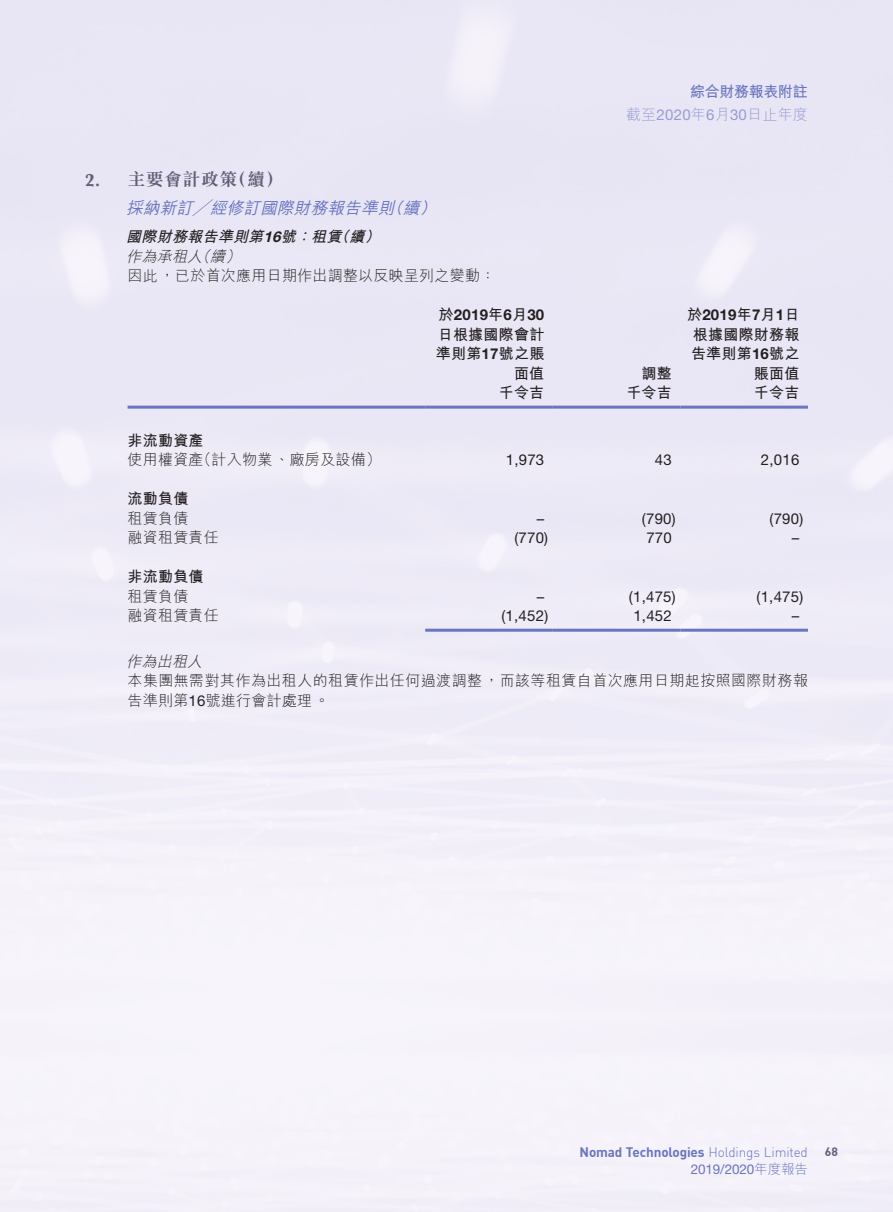
<style>
.page{position:relative;width:893px;height:1212px;background:#fff}
.page>*{position:absolute;margin:0;border:0;box-sizing:border-box;transform-origin:0 0}
.t1{font:700 18px "M Sung HK";letter-spacing:.02em;color:#615f78}
.t2{font:italic 500 16.5px "M Hei HK";color:#6975c0}
.t3{font:300 15px/19.5px "M Hei HK";letter-spacing:.015em;color:#231f20}
.t4{font:700 15px/19.5px "M Hei HK";letter-spacing:.015em;color:#231f20;text-align:right}
.t5{font:15px "Helvetica Neue LT Std";letter-spacing:.015em;color:#231f20}
.t6{font:italic 700 15px/19.5px "M Hei HK";color:#231f20}
.t7{font:700 15px/22.4px "M Hei HK";letter-spacing:-.02em;color:#6975c0;text-align:right}
.t8{font:700 15px "Helvetica Neue LT Std";letter-spacing:.015em;color:#231f20}
.t9{font:italic 300 15px "M Hei HK";color:#231f20}
.t10{font:700 13.5px "DIN";letter-spacing:-.01em;color:#6975c0}
.t11{font:13.5px "Helvetica Neue LT Std";letter-spacing:-.01em;color:#6975c0}
.t12{font:700 12px "DIN";color:#615f78}
.s1{font-family:"Helvetica Neue LT Std"}
.s2{font-weight:300}
.s3{font-family:"M Hei HK"}
.s4{font-weight:300;color:#999bd4}
.s5{font-family:"Helvetica Neue LT Std";font-weight:400;color:#999bd4}
.s6{font-family:"Helvetica Neue LT Std";font-weight:400}
.s7{font-family:"M Hei HK";font-weight:300}
</style>
<div class="page">
<hr style="left:128px;top:406px;width:297px;height:3px;background:#6975c0">
<hr style="left:425px;top:406px;width:128px;height:3px;background:#6975c0">
<hr style="left:553px;top:406px;width:127px;height:3px;background:#6975c0">
<hr style="left:680px;top:406px;width:128px;height:3px;background:#6975c0">
<hr style="left:425px;top:629px;width:128px;height:3px;background:#6975c0">
<hr style="left:553px;top:629px;width:127px;height:3px;background:#6975c0">
<hr style="left:680px;top:629px;width:128px;height:3px;background:#6975c0">
<p class="t1" style="left:85px;top:167px;width:200px">2. 主要會計政策（續）</p>
<p class="t2" style="left:126px;top:196px;width:317px">採納新訂╱經修訂國際財務報告準則（續）</p>
<p class="t6" style="left:126px;top:226px;width:260px">國際財務報告準則第<span class="s1">16</span>號：租賃（續）<span class="s2">作為承租人（續）</span></p>
<p class="t3" style="left:128px;top:265px;width:369px">因此，已於首次應用日期作出調整以反映呈列之變動：</p>
<p class="t8" style="left:439px;top:306px;width:107px"><span class="s3">於</span>2019<span class="s3">年</span>6<span class="s3">月</span>30</p>
<p class="t4" style="left:436px;top:323px;width:110px">日根據國際會計準則第<span class="s1">17</span>號之賬面值</p>
<p class="t7" style="left:626px;top:80px;width:183px">綜合財務報表附註<br><span class="s4">截至</span><span class="s5">2020</span><span class="s4">年</span><span class="s5">6</span><span class="s4">月</span><span class="s5">30</span><span class="s4">日止年度</span></p>
<p class="t4" style="left:642px;top:362px;width:32px">調整</p>
<p class="t8" style="left:687px;top:306px;width:114px"><span class="s3">於</span>2019<span class="s3">年</span>7<span class="s3">月</span>1<span class="s3">日</span></p>
<p class="t4" style="left:691px;top:323px;width:110px">根據國際財務報告準則第<span class="s1">16</span>號之賬面值</p>
<p class="t4" style="left:499px;top:382px;width:47px">千令吉</p>
<p class="t4" style="left:626px;top:382px;width:47px">千令吉</p>
<p class="t4" style="left:754px;top:382px;width:47px">千令吉</p>
<p class="t4" style="left:128px;top:429px;width:78px">非流動資產</p>
<p class="t3" style="left:128px;top:449px;width:255px">使用權資產（計入物業、廠房及設備）</p>
<p class="t5" style="left:506px;top:451px;width:40px">1,973</p>
<p class="t5" style="left:655px;top:451px;width:18px">43</p>
<p class="t5" style="left:761px;top:451px;width:40px">2,016</p>
<p class="t4" style="left:128px;top:488px;width:62px">流動負債</p>
<p class="t3" style="left:128px;top:508px;width:62px">租賃負債</p>
<p class="t5" style="left:537px;top:509px;width:9px">–</p>
<p class="t5" style="left:642px;top:509px;width:35px">(790)</p>
<p class="t5" style="left:769px;top:509px;width:35px">(790)</p>
<p class="t3" style="left:128px;top:527px;width:93px">融資租賃責任</p>
<p class="t5" style="left:514px;top:529px;width:35px">(770)</p>
<p class="t5" style="left:646px;top:529px;width:27px">770</p>
<p class="t5" style="left:792px;top:529px;width:9px">–</p>
<p class="t4" style="left:128px;top:566px;width:78px">非流動負債</p>
<p class="t3" style="left:128px;top:586px;width:62px">租賃負債</p>
<p class="t5" style="left:537px;top:587px;width:9px">–</p>
<p class="t5" style="left:629px;top:587px;width:48px">(1,475)</p>
<p class="t5" style="left:756px;top:587px;width:48px">(1,475)</p>
<p class="t3" style="left:128px;top:605px;width:93px">融資租賃責任</p>
<p class="t5" style="left:501px;top:607px;width:48px">(1,452)</p>
<p class="t5" style="left:633px;top:607px;width:40px">1,452</p>
<p class="t5" style="left:792px;top:607px;width:9px">–</p>
<p class="t9" style="left:126px;top:651px;width:82px">作為出租人</p>
<p class="t3" style="left:128px;top:670px;width:682px">本集團無需對其作為出租人的租賃作出任何過渡調整，而該等租賃自首次應用日期起按照國際財務報告準則第<span class="s6">16</span>號進行會計處理。</p>
<p class="t10" style="left:580px;top:1143px;width:230px">Nomad Technologies <span class="s2">Holdings Limited</span></p>
<p class="t12" style="left:825px;top:1143px;width:15px">68</p>
<p class="t11" style="left:691px;top:1161px;width:119px">2019/2020<span class="s7">年度報告</span></p>
</div>
